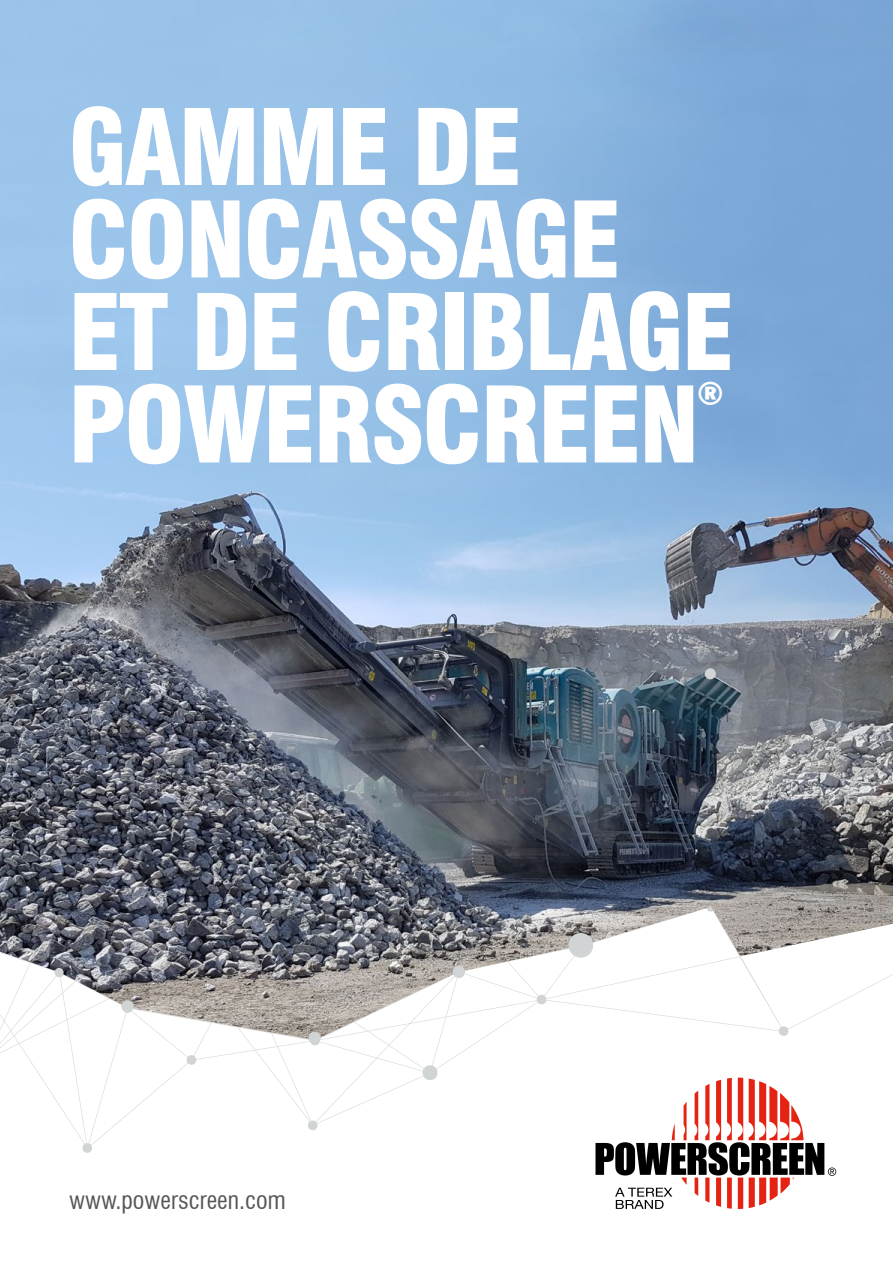
<style>
.page{position:relative;width:893px;height:1263px;background:#fff}
.page>*{position:absolute;margin:0;border:0;box-sizing:border-box;transform-origin:0 0}
.t1{font:900 condensed 102.45px/92.6px "Swiss 721 BT";letter-spacing:-.025em;color:#fff}
.t2{font:900 condensed 31.8px "Swiss 721 BT";color:#fff}
.t3{font:condensed 24px "Swiss 721 BT";color:#575756}
</style>
<div class="page">
<svg style="left:595px;top:1078px;width:241px;height:131px"></svg>
<img style="left:0;top:0;width:893px;height:1040px">
<div style="left:55px;top:968px;width:9px;height:9px;background:#d1d4d4;border-radius:50%"></div>
<div style="left:121px;top:1000px;width:13px;height:12px;background:#d1d4d4;border-radius:50%"></div>
<div style="left:308px;top:1032px;width:13px;height:12px;background:#d1d4d4;border-radius:50%"></div>
<div style="left:453px;top:966px;width:12px;height:12px;background:#d1d4d4;border-radius:50%"></div>
<div style="left:705px;top:668px;width:11px;height:11px;background:#d1d4d4;border-radius:50%"></div>
<div style="left:568px;top:933px;width:25px;height:25px;background:#d1d4d4;border-radius:50%"></div>
<p class="t1" style="left:68px;top:101px;width:668px">GAMME DE<br>CONCASSAGE<br>ET DE CRIBLAGE<br>POWERSCREEN</p>
<p class="t2" style="left:697px;top:374px;width:28px">®</p>
<p class="t3" style="left:69px;top:1186px;width:218px">www.powerscreen.com</p>
</div>
